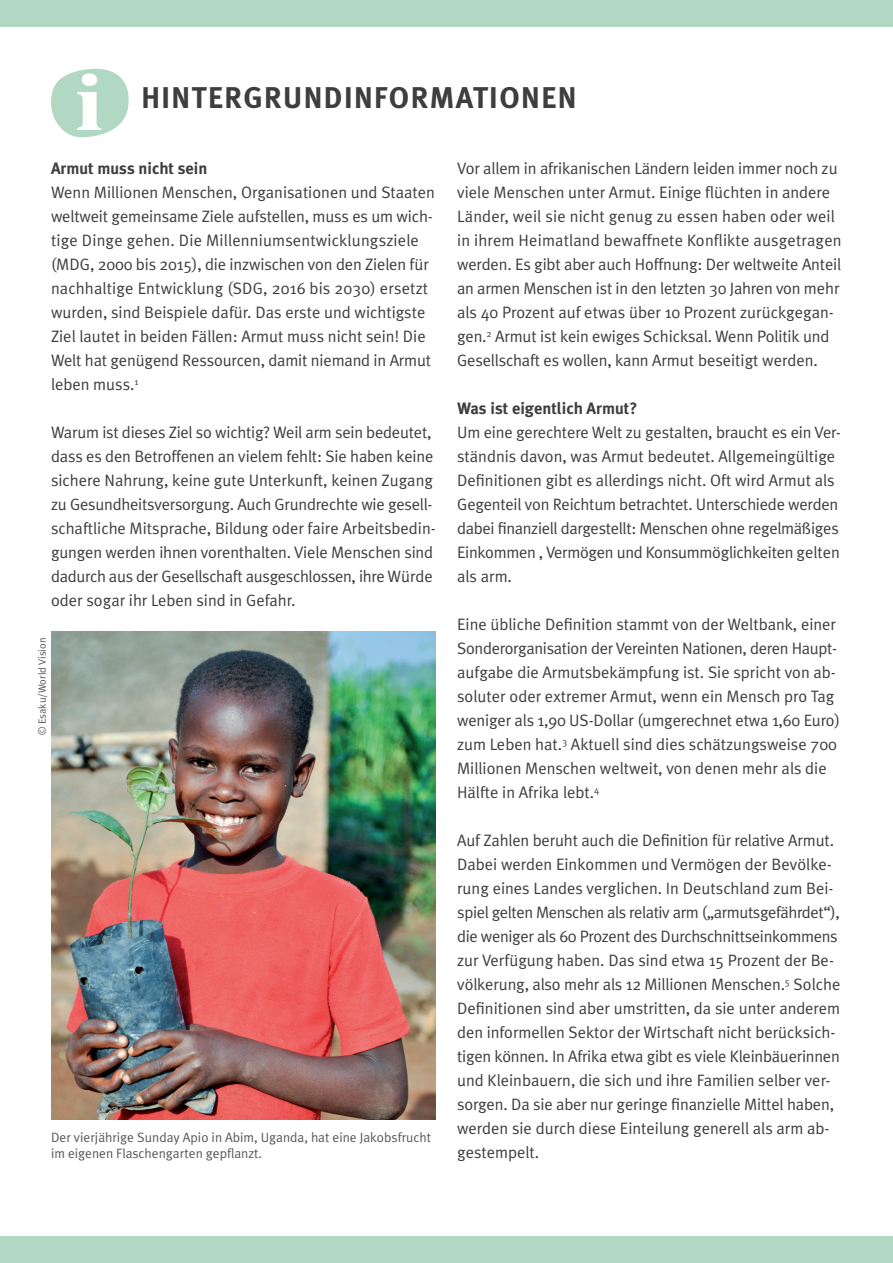
<style>
.page{position:relative;width:893px;height:1263px;background:#fff}
.page>*{position:absolute;margin:0;border:0;box-sizing:border-box;transform-origin:0 0}
.t1{font:700 30px "Meta";letter-spacing:.05em;color:#3e3e3f}
.t2{font:16.5px/24px "Meta Plus Normal";letter-spacing:-.005em;color:#3e3e3f}
.t3{font:700 16.5px "Meta Plus";color:#3e3e3f}
.t4{font:13.5px/16.2px "Meta Plus Normal";color:#57585a}
.t5{font:10.5px "Meta Plus Normal";color:#57585a}
</style>
<div class="page">
<div style="left:0;top:0;width:893px;height:26px;background:#b0d8c3"></div>
<div style="left:0;top:1237px;width:893px;height:26px;background:#b0d8c3"></div>
<svg style="left:51px;top:68px;width:78px;height:70px"></svg>
<img style="left:51px;top:631px;width:385px;height:489px">
<h1 class="t1" style="left:141px;top:80px;width:103px">HINTERGR</h1>
<h1 class="t1" style="left:283px;top:80px;width:295px">UNDINFORMATIONEN</h1>
<p class="t3" style="left:51px;top:159px;width:158px">Armut muss nicht sein</p>
<p class="t2" style="left:51px;top:180px;width:385px">Wenn Millionen Menschen, Organisationen und Staaten weltweit gemeinsame Ziele aufstellen, muss es um wich&shy;tige Dinge gehen. Die Millenniumsentwicklungsziele (MDG, 2000 bis 2015), die inzwischen von den Zielen für nachhaltige Entwicklung (SDG, 2016 bis 2030) ersetzt wurden, sind Beispiele dafür. Das erste und wichtigste Ziel lautet in beiden Fällen: Armut muss nicht sein! Die Welt hat genügend Ressourcen, damit niemand in Armut leben muss.<sup>1</sup></p>
<p class="t2" style="left:51px;top:420px;width:386px">Warum ist dieses Ziel so wichtig? Weil arm sein bedeutet, dass es den Betroffenen an vielem fehlt: Sie haben keine sichere Nahrung, keine gute Unterkunft, keinen Zugang zu Gesundheitsversorgung. Auch Grundrechte wie gesell&shy;schaftliche Mitsprache, Bildung oder faire Arbeitsbedin&shy;gungen werden ihnen vorenthalten. Viele Menschen sind dadurch aus der Gesellschaft ausgeschlossen, ihre Würde oder sogar ihr Leben sind in Gefahr.</p>
<p class="t5" style="left:36px;top:735px;width:98px;rotate:-90deg">© Esaku/World Vision</p>
<p class="t4" style="left:51px;top:1129px;width:382px">Der vierjährige Sunday Apio in Abim, Uganda, hat eine Jakobsfrucht im eigenen Flaschengarten gepflanzt.</p>
<p class="t2" style="left:457px;top:156px;width:386px">Vor allem in afrikanischen Ländern leiden immer noch zu viele Menschen unter Armut. Einige flüchten in andere Länder, weil sie nicht genug zu essen haben oder weil in ihrem Heimatland bewaffnete Konflikte ausgetragen werden. Es gibt aber auch Hoffnung: Der weltweite Anteil an armen Menschen ist in den letzten 30 Jahren von mehr als 40 Prozent auf etwas über 10 Prozent zurückgegan&shy;gen.<sup>2</sup> Armut ist kein ewiges Schicksal. Wenn Politik und Gesellschaft es wollen, kann Armut beseitigt werden.</p>
<p class="t3" style="left:457px;top:399px;width:182px">Was ist eigentlich Armut?</p>
<p class="t2" style="left:457px;top:420px;width:385px">Um eine gerechtere Welt zu gestalten, braucht es ein Ver&shy;ständnis davon, was Armut bedeutet. Allgemeingültige Definitionen gibt es allerdings nicht. Oft wird Armut als Gegenteil von Reichtum betrachtet. Unterschiede werden dabei finanziell dargestellt: Menschen ohne regelmäßiges Einkommen , Vermögen und Konsummöglichkeiten gelten als arm.</p>
<p class="t2" style="left:457px;top:612px;width:384px">Eine übliche Definition stammt von der Weltbank, einer Sonderorganisation der Vereinten Nationen, deren Haupt&shy;aufgabe die Armutsbekämpfung ist. Sie spricht von ab&shy;soluter oder extremer Armut, wenn ein Mensch pro Tag weniger als 1,90 US-Dollar (umgerechnet etwa 1,60 Euro) zum Leben hat.<sup>3</sup> Aktuell sind dies schätzungsweise 700<br>Millionen Menschen weltweit, von denen mehr als die Hälfte in Afrika lebt.<sup>4</sup></p>
<p class="t2" style="left:457px;top:828px;width:385px">Auf Zahlen beruht auch die Definition für relative Armut.<br>Dabei werden Einkommen und Vermögen der Bevölke&shy;rung eines Landes verglichen. In Deutschland zum Bei&shy;spiel gelten Menschen als relativ arm („armutsgefährdet“), die weniger als 60 Prozent des Durchschnittseinkommens zur Verfügung haben. Das sind etwa 15 Prozent der Be&shy;völkerung, also mehr als 12 Millionen Menschen.<sup>5</sup> Solche Definitionen sind aber umstritten, da sie unter anderem den informellen Sektor der Wirtschaft nicht berücksich&shy;tigen können. In Afrika etwa gibt es viele Kleinbäuerinnen und Kleinbauern, die sich und ihre Familien selber ver&shy;sorgen. Da sie aber nur geringe finanzielle Mittel haben, werden sie durch diese Einteilung generell als arm ab&shy;gestempelt.</p>
</div>
